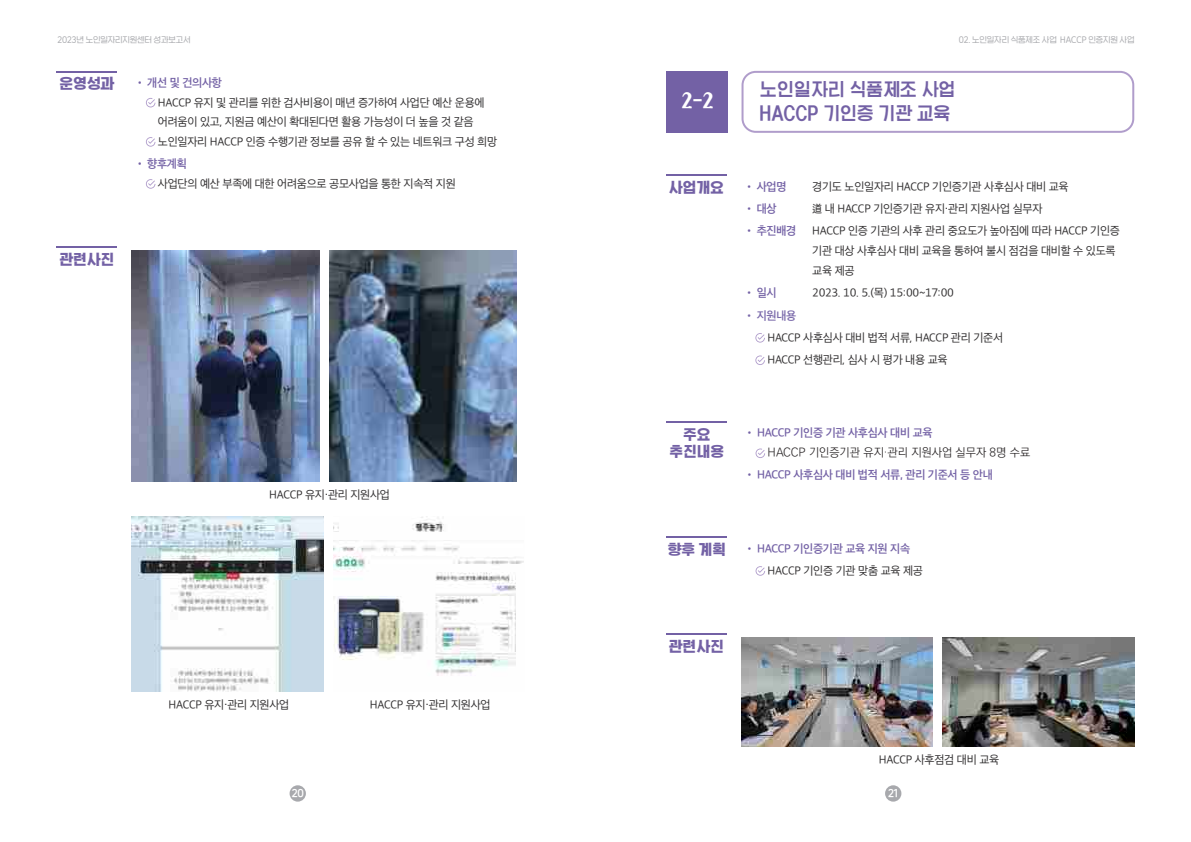
<style>
.page{position:relative;width:1191px;height:842px;background:#fff}
.page>*{position:absolute;margin:0;border:0;box-sizing:border-box;transform-origin:0 0}
.t1{font:21.5px "J Black Rose";color:#fff}
.t2{font:700 18.6px/24.3px "J Ggwakchan Gothic C";color:#7361a5}
.t3{font:800 14.7px/17.6px "J Ggwakchan Gothic C";color:#7361a5;text-align:center}
.t4{font:11.7px "Ko Pub World Dotum PL";color:#231f20}
.t5{font:11.2px/19.6px "SD Gothic Neoa Uni d Rg";letter-spacing:-.025em;color:#312f30}
.t6{font:11.2px "SD Gothic Neoa Uni f Sb";letter-spacing:-.025em;color:#7361a5}
.t7{font:11.2px "SD Gothic Neoa Uni f Sb";color:#7867a9}
.t8{font:10px "SD Nemony 2 c Basic Rg";color:#fff}
.t9{font:8px "SD Nemony 2 b Basic Lt";color:#a8a9ad}
</style>
<div class="page">
<div style="left:289px;top:785px;width:17px;height:17px;background:#a8a9ad;border-radius:50%"></div>
<div style="left:885px;top:785px;width:16px;height:17px;background:#a8a9ad;border-radius:50%"></div>
<img style="left:132px;top:251px;width:187px;height:231px">
<img style="left:329px;top:251px;width:188px;height:231px">
<img style="left:132px;top:516px;width:191px;height:176px">
<img style="left:333px;top:516px;width:191px;height:160px">
<hr style="left:57px;top:246px;width:60px;height:1px;background:#7361a5">
<svg style="left:146px;top:98px;width:9px;height:9px"></svg>
<svg style="left:146px;top:137px;width:9px;height:10px"></svg>
<svg style="left:146px;top:179px;width:9px;height:10px"></svg>
<hr style="left:57px;top:71px;width:60px;height:1px;background:#7361a5">
<img style="left:741px;top:638px;width:192px;height:109px">
<img style="left:942px;top:638px;width:192px;height:109px">
<hr style="left:666px;top:633px;width:60px;height:1px;background:#7361a5">
<div style="left:741px;top:71px;width:393px;height:62px;border:2px solid #b09dcb;border-radius:13px"></div>
<div style="left:666px;top:71px;width:62px;height:62px;background:#7361a5"></div>
<svg style="left:755px;top:333px;width:10px;height:10px"></svg>
<svg style="left:755px;top:355px;width:10px;height:10px"></svg>
<hr style="left:666px;top:174px;width:60px;height:2px;background:#7361a5">
<svg style="left:755px;top:448px;width:10px;height:10px"></svg>
<svg style="left:755px;top:566px;width:10px;height:10px"></svg>
<hr style="left:666px;top:421px;width:61px;height:1px;background:#7361a5">
<hr style="left:666px;top:536px;width:61px;height:2px;background:#7361a5">
<p class="t9" style="left:57px;top:33px;width:134px">2023년 노인일자리지원센터 성과보고서</p>
<h3 class="t3" style="left:59px;top:75px;width:56px">운영성과</h3>
<p class="t6" style="left:135px;top:77px;width:89px">• 개선 및 건의사항</p>
<p class="t5" style="left:158px;top:93px;width:341px">HACCP 유지 및 관리를 위한 검사비용이 매년 증가하여 사업단 예산 운용에 어려움이 있고, 지원금 예산이 확대된다면 활용 가능성이 더 높을 것 같음 노인일자리 HACCP 인증 수행기관 정보를 공유 할 수 있는 네트워크 구성 희망</p>
<p class="t6" style="left:135px;top:158px;width:54px">• 향후계획</p>
<p class="t5" style="left:158px;top:174px;width:299px">사업단의 예산 부족에 대한 어려움으로 공모사업을 통한 지속적 지원</p>
<h3 class="t3" style="left:59px;top:250px;width:56px">관련사진</h3>
<p class="t5" style="left:269px;top:485px;width:122px">HACCP 유지·관리 지원사업</p>
<p class="t5" style="left:169px;top:695px;width:122px">HACCP 유지·관리 지원사업</p>
<p class="t5" style="left:370px;top:695px;width:122px">HACCP 유지·관리 지원사업</p>
<p class="t8" style="left:292px;top:785px;width:14px">20</p>
<h1 class="t1" style="left:681px;top:90px;width:33px">2-2</h1>
<h3 class="t3" style="left:669px;top:178px;width:56px">사업개요</h3>
<p class="t9" style="left:958px;top:33px;width:177px">02. 노인일자리 식품제조 사업 HACCP 인증지원 사업</p>
<h2 class="t2" style="left:760px;top:76px;width:197px">노인일자리 식품제조 사업<br>HACCP 기인증 기관 교육</h2>
<p class="t6" style="left:744px;top:181px;width:44px">• 사업명</p>
<p class="t5" style="left:812px;top:176px;width:258px">경기도 노인일자리 HACCP 기인증기관 사후심사 대비 교육</p>
<p class="t6" style="left:744px;top:203px;width:34px">• 대상</p>
<p class="t5" style="left:812px;top:199px;width:232px">道 내 HACCP 기인증기관 유지·관리 지원사업 실무자</p>
<p class="t6" style="left:744px;top:225px;width:54px">• 추진배경</p>
<p class="t5" style="left:812px;top:221px;width:309px">HACCP 인증 기관의 사후 관리 중요도가 높아짐에 따라 HACCP 기인증 기관 대상 사후심사 대비 교육을 통하여 불시 점검을 대비할 수 있도록 교육 제공</p>
<p class="t6" style="left:744px;top:287px;width:34px">• 일시</p>
<p class="t5" style="left:812px;top:283px;width:143px">2023. 10. 5.(목) 15:00~17:00</p>
<p class="t7" style="left:744px;top:310px;width:54px">• 지원내용</p>
<p class="t5" style="left:767px;top:326px;width:237px;line-height:22.4px">HACCP 사후심사 대비 법적 서류, HACCP 관리 기준서<br>HACCP 선행관리, 심사 시 평가 내용 교육</p>
<h3 class="t3" style="left:669px;top:425px;width:56px">주요 추진내용</h3>
<p class="t6" style="left:744px;top:427px;width:190px">• HACCP 기인증 기관 사후심사 대비 교육</p>
<p class="t4" style="left:767px;top:444px;width:264px">HACCP 기인증기관 유지·관리 지원사업 실무자 8명 수료</p>
<p class="t6" style="left:744px;top:469px;width:250px">• HACCP 사후심사 대비 법적 서류, 관리 기준서 등 안내</p>
<h3 class="t3" style="left:667px;top:540px;width:60px">향후 계획</h3>
<p class="t6" style="left:744px;top:543px;width:167px">• HACCP 기인증기관 교육 지원 지속</p>
<p class="t5" style="left:767px;top:561px;width:157px">HACCP 기인증 기관 맞춤 교육 제공</p>
<h3 class="t3" style="left:669px;top:637px;width:56px">관련사진</h3>
<p class="t5" style="left:879px;top:750px;width:122px">HACCP 사후점검 대비 교육</p>
<p class="t8" style="left:888px;top:785px;width:11px">21</p>
</div>
